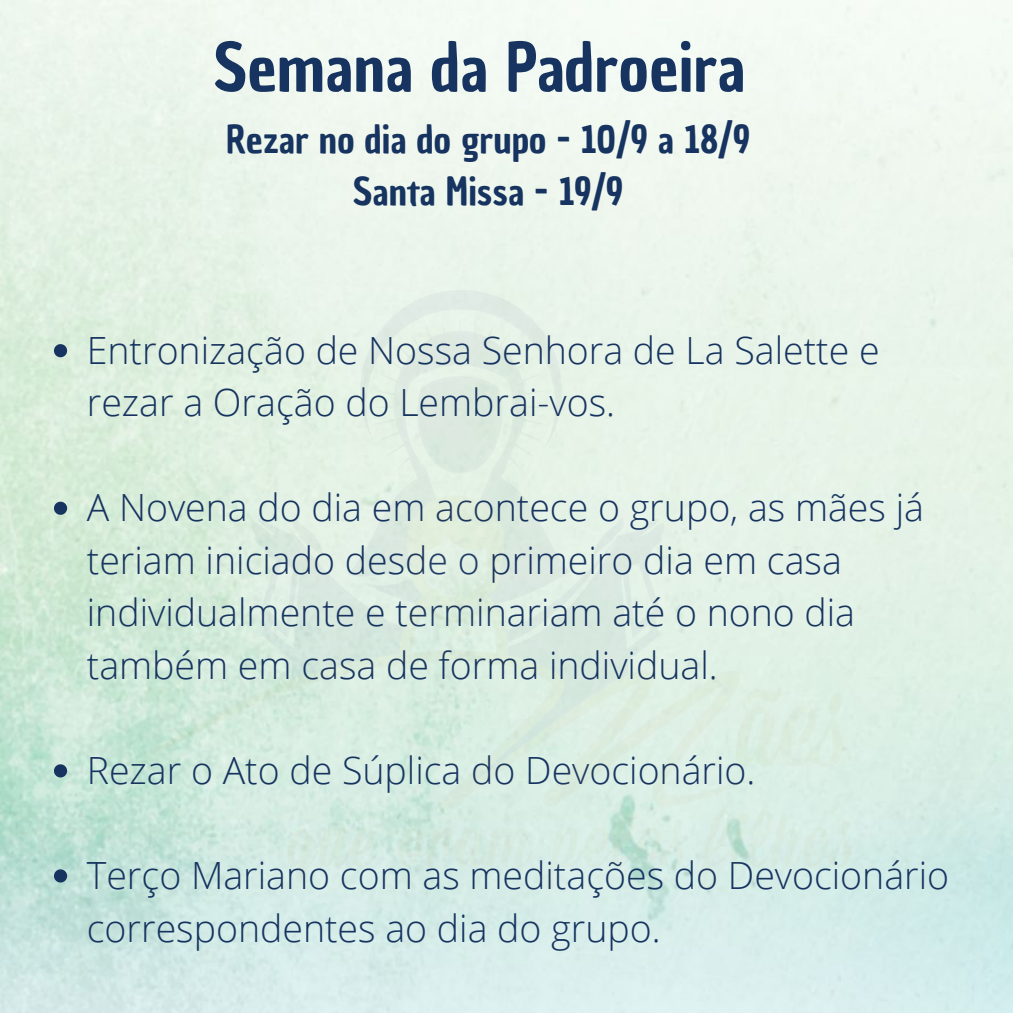
<style>
.page{position:relative;width:1013px;height:1013px;background:#fff}
.page>*{position:absolute;margin:0;border:0;box-sizing:border-box;transform-origin:0 0}
.t1{font:65px "Chau Philomene One";color:#173460}
.t2{font:300 37.5px/52.5px "Open Sans";color:#173460}
.t3{font:37.5px "Chau Philomene One";color:#173460}
</style>
<div class="page">
<img style="left:0;top:0;width:1012px;height:1012px">
<svg style="left:54px;top:344px;width:13px;height:13px"></svg>
<svg style="left:54px;top:501px;width:13px;height:14px"></svg>
<svg style="left:54px;top:764px;width:13px;height:13px"></svg>
<svg style="left:54px;top:869px;width:13px;height:13px"></svg>
<img style="left:126px;top:291px;width:724px;height:597px">
<p class="t1" style="left:213px;top:24px;width:534px">Semana da Padroeira</p>
<p class="t3" style="left:226px;top:114px;width:525px">Rezar no dia do grupo - 10/9 a 18/9</p>
<p class="t3" style="left:353px;top:166px;width:272px">Santa Missa - 19/9</p>
<p class="t2" style="left:87px;top:323px;width:794px">Entronização de Nossa Senhora de La Salette e rezar a Oração do Lembrai-vos.</p>
<p class="t2" style="left:87px;top:480px;width:838px">A Novena do dia em acontece o grupo, as mães já teriam iniciado desde o primeiro dia em casa individualmente e terminariam até o nono dia também em casa de forma individual.</p>
<p class="t2" style="left:87px;top:743px;width:670px">Rezar o Ato de Súplica do Devocionário.</p>
<p class="t2" style="left:87px;top:848px;width:864px">Terço Mariano com as meditações do Devocionário correspondentes ao dia do grupo.</p>
</div>
